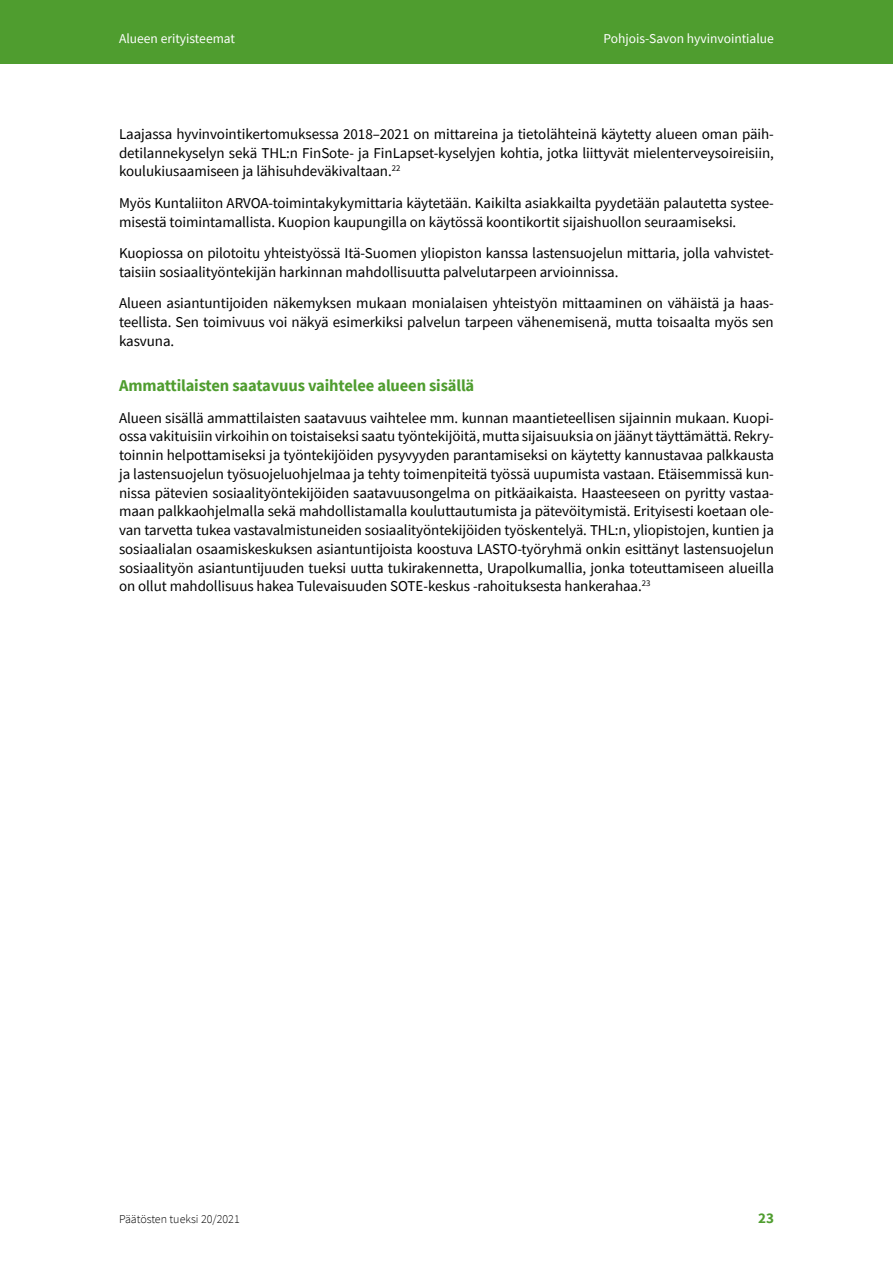
<style>
.page{position:relative;width:893px;height:1263px;background:#fff}
.page>*{position:absolute;margin:0;border:0;box-sizing:border-box;transform-origin:0 0}
.Otsikko_3{font:700 16.5px "Source Sans Pro";letter-spacing:-.01em;color:#4f9d2f}
.Leipis{font:15px/18.8px "Source Sans Pro";letter-spacing:-.005em;color:#000;text-align:justify}
.t1{font:700 15px "Source Sans Pro";color:#4f9d2f}
.t2{font:13.5px "Source Sans Pro";color:#fff}
.t3{font:300 12px "Source Sans Pro";color:#000}
</style>
<div class="page">
<div style="left:0;top:0;width:893px;height:64px;background:#4f9d2f"></div>
<p class="t2" style="left:119px;top:30px;width:118px">Alueen erityisteemat</p>
<p class="t2" style="left:603px;top:30px;width:172px">Pohjois-Savon hyvinvointialue</p>
<p class="Leipis" style="left:119px;top:124px;width:656px">Laajassa hyvinvointikertomuksessa 2018–2021 on mittareina ja tietolähteinä käytetty alueen oman päih&shy;detilannekyselyn sekä THL:n FinSote- ja FinLapset-kyselyjen kohtia, jotka liittyvät mielenterveysoireisiin, koulukiusaamiseen ja lähisuhdeväkivaltaan.<sup>22</sup></p>
<p class="Leipis" style="left:119px;top:193px;width:656px">Myös Kuntaliiton ARVOA-toimintakykymittaria käytetään. Kaikilta asiakkailta pyydetään palautetta systee&shy;misestä toimintamallista. Kuopion kaupungilla on käytössä koontikortit sijaishuollon seuraamiseksi.</p>
<p class="Leipis" style="left:119px;top:244px;width:656px">Kuopiossa on pilotoitu yhteistyössä Itä-Suomen yliopiston kanssa lastensuojelun mittaria, jolla vahvistet&shy;taisiin sosiaalityöntekijän harkinnan mahdollisuutta palvelutarpeen arvioinnissa.</p>
<p class="Leipis" style="left:119px;top:294px;width:656px">Alueen asiantuntijoiden näkemyksen mukaan monialaisen yhteistyön mittaaminen on vähäistä ja haas&shy;teellista. Sen toimivuus voi näkyä esimerkiksi palvelun tarpeen vähenemisenä, mutta toisaalta myös sen kasvuna.</p>
<h3 class="Otsikko_3" style="left:119px;top:374px;width:357px">Ammattilaisten saatavuus vaihtelee alueen sisällä</h3>
<p class="Leipis" style="left:119px;top:408px;width:656px">Alueen sisällä ammattilaisten saatavuus vaihtelee mm. kunnan maantieteellisen sijainnin mukaan. Kuopi&shy;ossa vakituisiin virkoihin on toistaiseksi saatu työntekijöitä, mutta sijaisuuksia on jäänyt täyttämättä. Rekry&shy;toinnin helpottamiseksi ja työntekijöiden pysyvyyden parantamiseksi on käytetty kannustavaa palkkausta ja lastensuojelun työsuojeluohjelmaa ja tehty toimenpiteitä työssä uupumista vastaan. Etäisemmissä kun&shy;nissa pätevien sosiaalityöntekijöiden saatavuusongelma on pitkäaikaista. Haasteeseen on pyritty vastaa&shy;maan palkkaohjelmalla sekä mahdollistamalla kouluttautumista ja pätevöitymistä. Erityisesti koetaan ole&shy;van tarvetta tukea vastavalmistuneiden sosiaalityöntekijöiden työskentelyä. THL:n, yliopistojen, kuntien ja sosiaalialan osaamiskeskuksen asiantuntijoista koostuva LASTO-työryhmä onkin esittänyt lastensuojelun sosiaalityön asiantuntijuuden tueksi uutta tukirakennetta, Urapolkumallia, jonka toteuttamiseen alueilla on ollut mahdollisuus hakea Tulevaisuuden SOTE-keskus -rahoituksesta hankerahaa.<sup>23</sup></p>
<p class="t3" style="left:119px;top:1211px;width:122px">Päätösten tueksi 20/2021</p>
<p class="t1" style="left:758px;top:1208px;width:17px">23</p>
</div>
